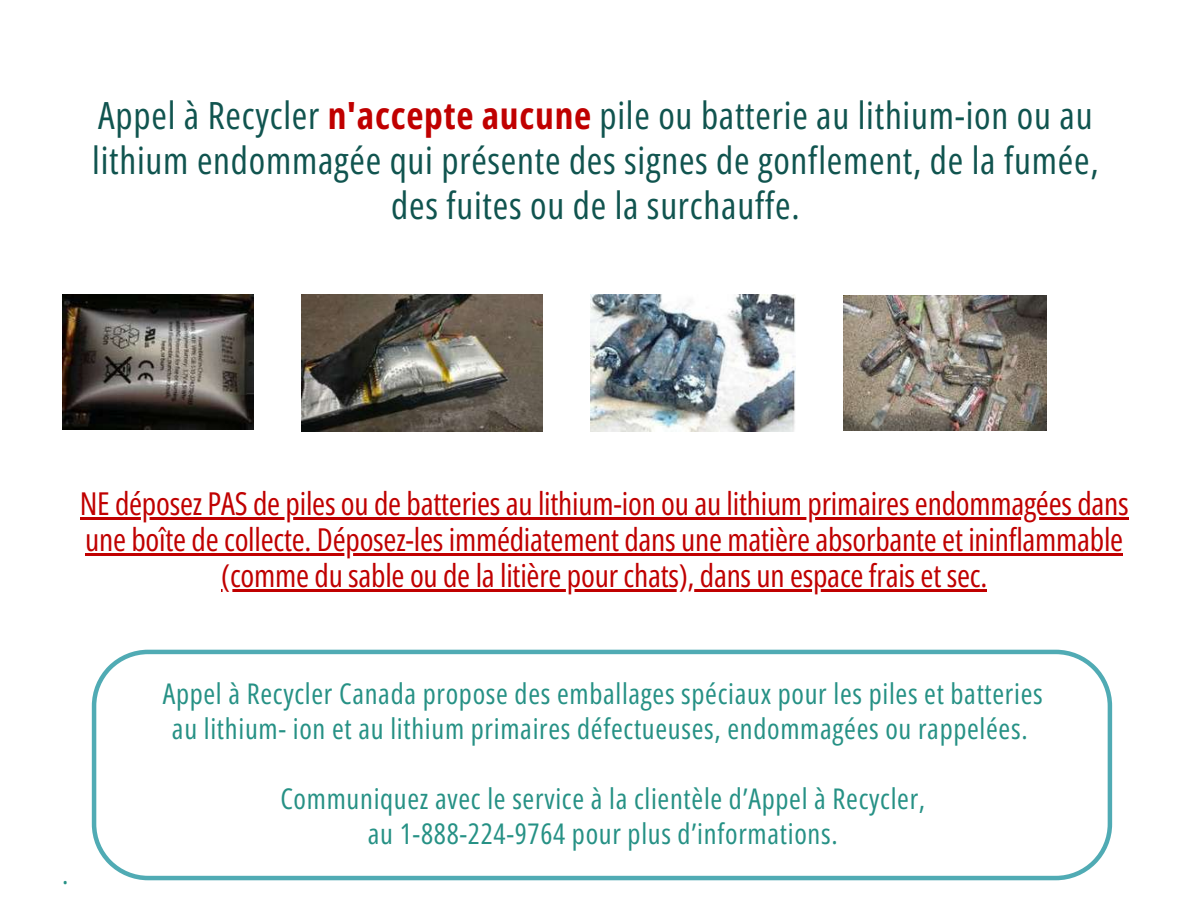
<style>
.page{position:relative;width:1188px;height:918px;background:#fff}
.page>*{position:absolute;margin:0;border:0;box-sizing:border-box;transform-origin:0 0}
.t1{font:37.5px/45px "Open Sans Condensed";letter-spacing:.02em;color:#10544f;text-align:center}
.t2{font:31.5px/36px "Open Sans Condensed";letter-spacing:-.005em;color:#c00000;text-align:center}
.t3{font:28.5px/34.8px "Open Sans Condensed";letter-spacing:.025em;color:#269185;text-align:center}
.s1{font-weight:700;color:#c00000}
</style>
<div class="page">
<img style="left:62px;top:295px;width:192px;height:135px">
<img style="left:301px;top:295px;width:241px;height:136px">
<img style="left:591px;top:295px;width:204px;height:136px">
<img style="left:844px;top:295px;width:202px;height:135px">
<svg style="left:92px;top:650px;width:1020px;height:230px"></svg>
<hr style="left:80px;top:518px;width:1049px;height:2px;background:#c00000">
<hr style="left:85px;top:554px;width:1038px;height:2px;background:#c00000">
<hr style="left:221px;top:590px;width:766px;height:2px;background:#c00000">
<h1 class="t1" style="left:92px;top:92px;width:1008px">Appel à Recycler <span class="s1">n'accepte aucune</span> pile ou batterie au lithium-ion ou au lithium endommagée qui présente des signes de gonflement, de la fumée, des fuites ou de la surchauffe.</h1>
<p class="t2" style="left:80px;top:485px;width:1051px">NE déposez PAS de piles ou de batteries au lithium-ion ou au lithium primaires endommagées dans une boîte de collecte. Déposez-les immédiatement dans une matière absorbante et ininflammable (comme du sable ou de la litière pour chats), dans un espace frais et sec.</p>
<p class="t3" style="left:62px;top:856px;width:8px">.</p>
<p class="t3" style="left:163px;top:676px;width:882px">Appel à Recycler Canada propose des emballages spéciaux pour les piles et batteries au lithium- ion et au lithium primaires défectueuses, endommagées ou rappelées.</p>
<p class="t3" style="left:280px;top:781px;width:646px">Communiquez avec le service à la clientèle d’Appel à Recycler, au 1-888-224-9764 pour plus d’informations.</p>
</div>
